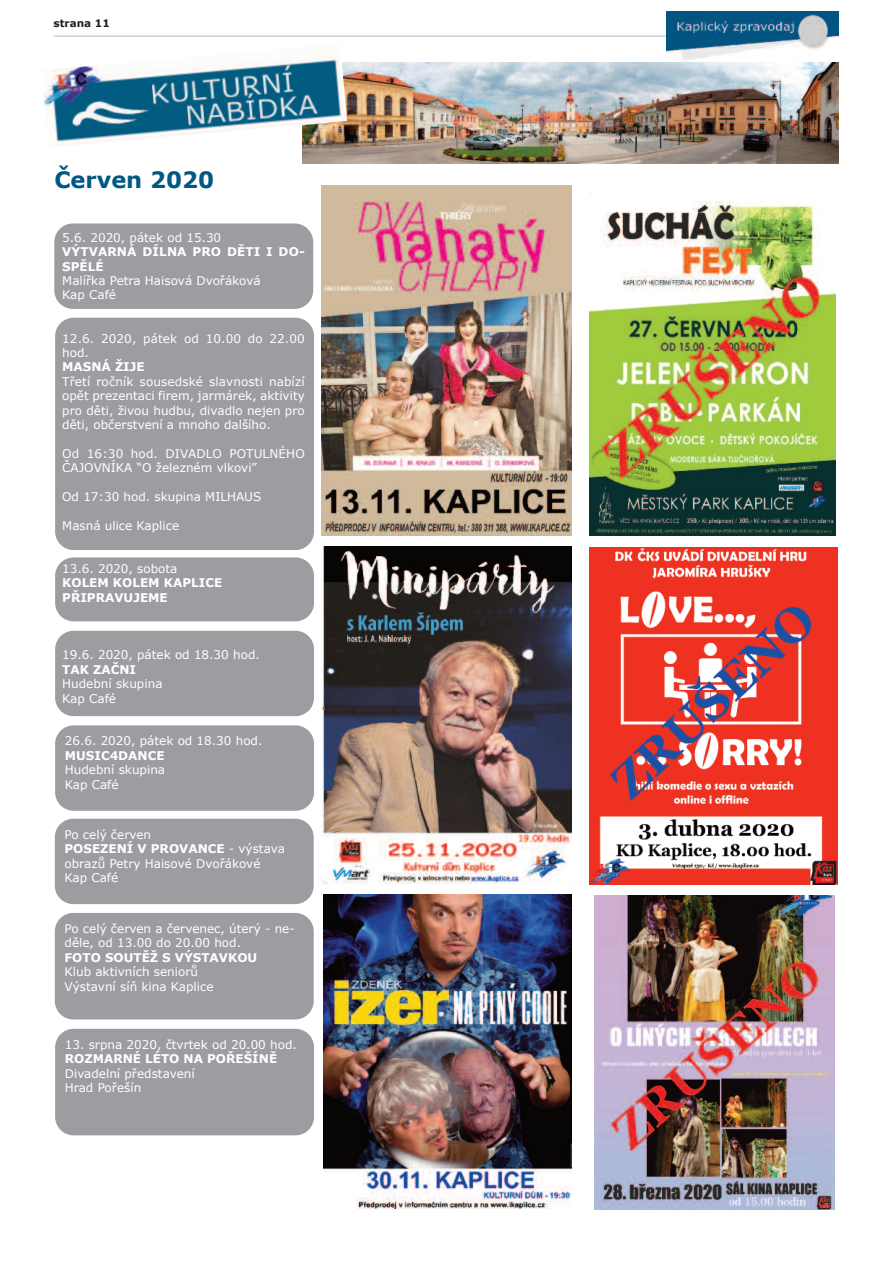
<style>
.page{position:relative;width:893px;height:1263px;background:#fff}
.page>*{position:absolute;margin:0;border:0;box-sizing:border-box;transform-origin:0 0}
.t1{font:700 22.5px "Verdana";color:#005883}
.t2{font:12px/14.4px "Verdana";color:#fff}
.t3{font:700 12px/14.4px "Verdana";color:#fff}
.t4{font:700 10.5px "Verdana";color:#231f20}
.s1{font-weight:700}
</style>
<div class="page">
<hr style="left:54px;top:36px;width:784px;height:1px;background:#d0d1d2">
<img style="left:666px;top:11px;width:173px;height:50px">
<img style="left:303px;top:63px;width:536px;height:100px">
<div style="left:55px;top:631px;width:259px;height:85px;background:#9b9da0;border-radius:18px"></div>
<div style="left:55px;top:557px;width:259px;height:64px;background:#9b9da0;border-radius:18px"></div>
<div style="left:55px;top:318px;width:259px;height:232px;background:#9b9da0;border-radius:18px"></div>
<img style="left:43px;top:55px;width:302px;height:93px">
<div style="left:54px;top:223px;width:259px;height:86px;background:#9b9da0;border-radius:18px"></div>
<img style="left:589px;top:194px;width:246px;height:342px">
<img style="left:589px;top:548px;width:248px;height:336px">
<img style="left:595px;top:896px;width:239px;height:313px">
<div style="left:55px;top:725px;width:259px;height:86px;background:#9b9da0;border-radius:18px"></div>
<div style="left:55px;top:819px;width:259px;height:85px;background:#9b9da0;border-radius:18px"></div>
<div style="left:55px;top:913px;width:259px;height:106px;background:#9b9da0;border-radius:18px"></div>
<img style="left:322px;top:185px;width:250px;height:350px">
<img style="left:322px;top:547px;width:250px;height:336px">
<img style="left:323px;top:895px;width:249px;height:313px">
<div style="left:55px;top:1029px;width:259px;height:106px;background:#9b9da0;border-radius:18px"></div>
<p class="t4" style="left:54px;top:16px;width:58px">strana 11</p>
<h1 class="t1" style="left:54px;top:166px;width:161px">Červen 2020</h1>
<p class="t2" style="left:62px;top:230px;width:161px">5.6. 2020, pátek od 15.30</p>
<p class="t3" style="left:62px;top:244px;width:244px">VÝTVARNÁ DÍLNA PRO DĚTI I DO-<br>SPĚLÉ</p>
<p class="t2" style="left:62px;top:273px;width:200px">Malířka Petra Haisová Dvořáková<br>Kap Café</p>
<p class="t2" style="left:62px;top:331px;width:244px">12.6. 2020, pátek od 10.00 do 22.00 hod.</p>
<p class="t3" style="left:62px;top:359px;width:84px">MASNÁ ŽIJE</p>
<p class="t2" style="left:62px;top:374px;width:244px;text-align:justify">Třetí ročník sousedské slavnosti nabízí opět prezentaci firem, jarmárek, aktivity pro děti, živou hudbu, divadlo nejen pro děti, občerstvení a mnoho dalšího.</p>
<p class="t2" style="left:62px;top:446px;width:244px">Od 16:30 hod. DIVADLO POTULNÉHO<br>ČAJOVNÍKA “O železném vlkovi”</p>
<p class="t2" style="left:62px;top:489px;width:200px">Od 17:30 hod. skupina MILHAUS</p>
<p class="t2" style="left:62px;top:518px;width:119px">Masná ulice Kaplice</p>
<p class="t2" style="left:62px;top:561px;width:117px">13.6. 2020, sobota</p>
<p class="t3" style="left:62px;top:575px;width:161px">KOLEM KOLEM KAPLICE<br>PŘIPRAVUJEME</p>
<p class="t2" style="left:62px;top:647px;width:199px">19.6. 2020, pátek od 18.30 hod.</p>
<p class="t3" style="left:62px;top:662px;width:75px">TAK ZAČNI</p>
<p class="t2" style="left:62px;top:676px;width:102px">Hudební skupina<br>Kap Café</p>
<p class="t2" style="left:65px;top:733px;width:199px">26.6. 2020, pátek od 18.30 hod.</p>
<p class="t3" style="left:65px;top:748px;width:101px">MUSIC4DANCE</p>
<p class="t2" style="left:65px;top:762px;width:102px">Hudební skupina<br>Kap Café</p>
<p class="t2" style="left:65px;top:827px;width:222px">Po celý červen<br><span class="s1">POSEZENÍ V PROVANCE</span> - výstava obrazů Petry Haisové Dvořákové<br>Kap Café</p>
<p class="t2" style="left:65px;top:921px;width:232px">Po celý červen a červenec, úterý - ne&shy;děle, od 13.00 do 20.00 hod.</p>
<p class="t3" style="left:65px;top:950px;width:194px">FOTO SOUTĚŽ S VÝSTAVKOU</p>
<p class="t2" style="left:65px;top:964px;width:151px">Klub aktivních seniorů<br>Výstavní síň kina Kaplice</p>
<p class="t2" style="left:65px;top:1037px;width:234px">13. srpna 2020, čtvrtek od 20.00 hod.</p>
<p class="t3" style="left:65px;top:1051px;width:214px">ROZMARNÉ LÉTO NA POŘEŠÍNĚ</p>
<p class="t2" style="left:65px;top:1066px;width:131px">Divadelní představení<br>Hrad Pořešín</p>
</div>
